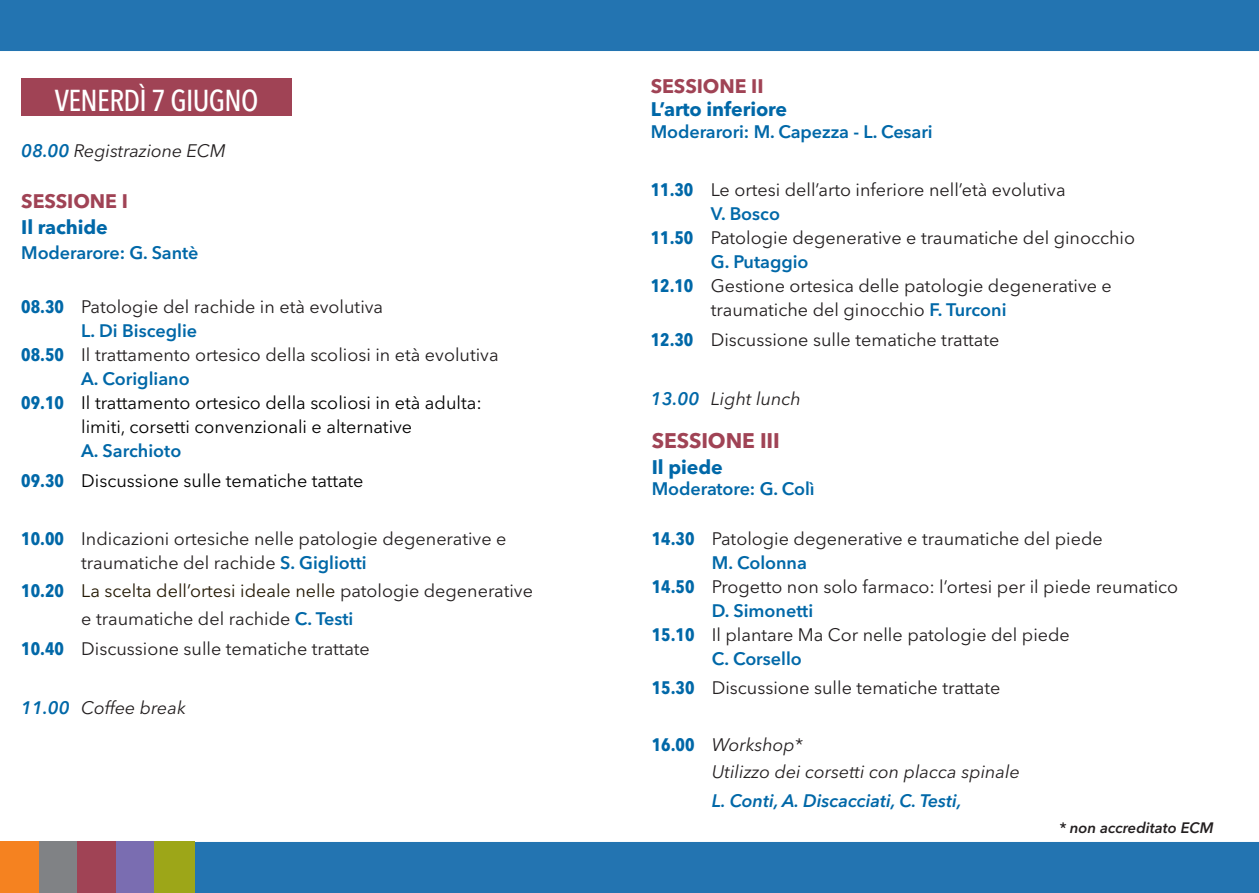
<style>
.page{position:relative;width:1259px;height:893px;background:#fff}
.page>*{position:absolute;margin:0;border:0;box-sizing:border-box;transform-origin:0 0}
.t1{font:500 condensed 30px "Avenir Next LT Pro";letter-spacing:-.02em;color:#fff}
.t2{font:700 21px "Avenir Next LT Pro";letter-spacing:-.005em;color:#a04355}
.t3{font:700 19.5px "Avenir Next LT Pro";letter-spacing:-.005em;color:#0068a8}
.t4{font:700 19.5px "Avenir Next LT Pro";letter-spacing:-.005em;color:#a04355}
.t5{font:18px/24px "Avenir Next LT Pro";color:#231f20}
.t6{font:18px/29.7px "Avenir Next LT Pro";color:#000001}
.t7{font:600 18px "Avenir Next LT Pro";letter-spacing:-.005em;color:#0068a8}
.t8{font:italic 18px/26.7px "Avenir Next LT Pro";color:#231f20}
.t9{font:18px "Avenir Next LT Pro";color:#251a05}
.t10{font:italic 600 18px "Avenir Next LT Pro";color:#0068a8}
.t11{font:italic 600 15px "Avenir Next LT Pro";color:#231f20}
.s1{font-weight:600;color:#0068a8}
.s2{font-weight:700;font-stretch:condensed;color:#0068a8}
.s3{color:#231f20}
.s4{font-weight:700;font-style:normal;font-stretch:condensed;color:#0068a8}
</style>
<div class="page">
<div style="left:194px;top:842px;width:1065px;height:51px;background:#2374b1"></div>
<div style="left:0;top:0;width:1259px;height:51px;background:#2374b1"></div>
<div style="left:154px;top:842px;width:40px;height:51px;background:#9da618"></div>
<div style="left:115px;top:842px;width:39px;height:51px;background:#7a6db1"></div>
<div style="left:77px;top:842px;width:38px;height:51px;background:#a04355"></div>
<div style="left:38px;top:842px;width:39px;height:51px;background:#808285"></div>
<div style="left:0;top:842px;width:38px;height:51px;background:#f58220"></div>
<div style="left:21px;top:78px;width:271px;height:38px;background:#a04355"></div>
<h1 class="t1" style="left:55px;top:83px;width:205px">VENERDì 7 GIUGNO</h1>
<p class="t8" style="left:21px;top:137px;width:206px"><span class="s1">08.00</span> Registrazione ECM</p>
<p class="t4" style="left:21px;top:189px;width:108px">SESSIONE I</p>
<p class="t3" style="left:21px;top:215px;width:88px">Il rachide</p>
<p class="t7" style="left:21px;top:242px;width:179px">Moderarore: G. Santè</p>
<p class="t5" style="left:21px;top:295px;width:363px"><span class="s2">08.30</span> Patologie del rachide in età evolutiva</p>
<p class="t7" style="left:81px;top:320px;width:117px">L. Di Bisceglie</p>
<p class="t5" style="left:21px;top:343px;width:479px"><span class="s2">08.50</span> Il trattamento ortesico della scoliosi in età evolutiva</p>
<p class="t7" style="left:81px;top:368px;width:110px">A. Corigliano</p>
<p class="t6" style="left:21px;top:388px;width:462px"><span class="s2">09.10</span> Il trattamento ortesico della scoliosi in età adulta:</p>
<p class="t6" style="left:81px;top:412px;width:332px">limiti, corsetti convenzionali e alternative</p>
<p class="t6" style="left:21px;top:436px;width:344px;text-indent:60px"><span class="s1">A. Sarchioto<br></span><span class="s2">09.30</span> Discussione sulle tematiche tattate</p>
<p class="t5" style="left:81px;top:526px;width:427px;text-indent:-60px"><span class="s2">10.00</span> Indicazioni ortesiche nelle patologie degenerative e traumatiche del rachide <span class="s1">S. Gigliotti</span></p>
<p class="t9" style="left:21px;top:580px;width:513px"><span class="s2">10.20</span> La scelta dell’ortesi ideale nelle <span class="s3">patologie degenerative</span></p>
<p class="t5" style="left:81px;top:607px;width:274px">e traumatiche del rachide <span class="s1">C. Testi</span></p>
<p class="t5" style="left:21px;top:636px;width:350px"><span class="s2">10.40</span> Discussione sulle tematiche trattate</p>
<p class="t8" style="left:21px;top:695px;width:166px"><span class="s1">11.00</span> Coffee break</p>
<p class="t4" style="left:651px;top:74px;width:114px">SESSIONE II</p>
<p class="t3" style="left:651px;top:98px;width:138px">L’arto inferiore</p>
<p class="t7" style="left:651px;top:121px;width:283px">Moderarori: M. Capezza - L. Cesari</p>
<p class="t5" style="left:651px;top:178px;width:416px"><span class="s2">11.30</span> Le ortesi dell’arto inferiore nell’età evolutiva</p>
<p class="t7" style="left:711px;top:203px;width:71px">V. Bosco</p>
<p class="t5" style="left:651px;top:226px;width:486px"><span class="s2">11.50</span> Patologie degenerative e traumatiche del ginocchio</p>
<p class="t7" style="left:711px;top:251px;width:99px">G. Putaggio</p>
<p class="t5" style="left:651px;top:274px;width:462px"><span class="s2">12.10</span> Gestione ortesica delle patologie degenerative e</p>
<p class="t5" style="left:711px;top:298px;width:297px">traumatiche del ginocchio <span class="s1">F. Turconi</span></p>
<p class="t5" style="left:651px;top:327px;width:350px"><span class="s2">12.30</span> Discussione sulle tematiche trattate</p>
<p class="t8" style="left:651px;top:385px;width:152px"><span class="s1">13.00</span> Light lunch</p>
<p class="t2" style="left:652px;top:428px;width:129px">SESSIONE III</p>
<p class="t3" style="left:652px;top:455px;width:72px">Il piede</p>
<p class="t7" style="left:652px;top:478px;width:164px">Moderatore: G. Colì</p>
<p class="t5" style="left:652px;top:526px;width:452px"><span class="s2">14.30</span> Patologie degenerative e traumatiche del piede</p>
<p class="t7" style="left:712px;top:551px;width:97px">M. Colonna</p>
<p class="t5" style="left:652px;top:574px;width:528px"><span class="s2">14.50</span> Progetto non solo farmaco: l’ortesi per il piede reumatico</p>
<p class="t7" style="left:712px;top:599px;width:103px">D. Simonetti</p>
<p class="t5" style="left:652px;top:622px;width:419px"><span class="s2">15.10</span> Il plantare Ma Cor nelle patologie del piede</p>
<p class="t7" style="left:712px;top:647px;width:91px">C. Corsello</p>
<p class="t5" style="left:652px;top:676px;width:350px"><span class="s2">15.30</span> Discussione sulle tematiche trattate</p>
<p class="t8" style="left:712px;top:731px;width:309px;text-indent:-60px"><span class="s4">16.00</span> Workshop*<br>Utilizzo dei corsetti con placca spinale</p>
<p class="t10" style="left:712px;top:790px;width:251px">L. Conti, A. Discacciati, C. Testi,</p>
<p class="t11" style="left:1059px;top:818px;width:156px">* non accreditato ECM</p>
</div>
